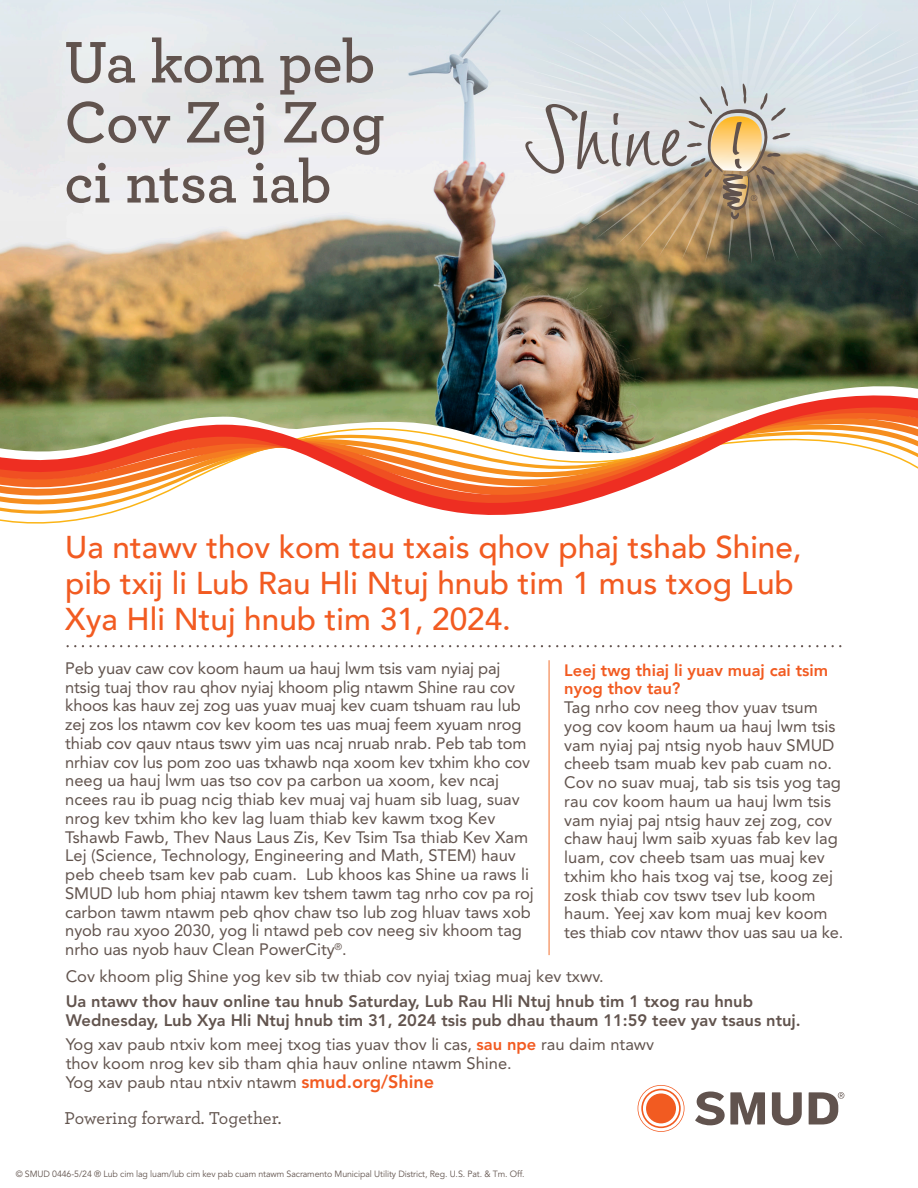
<style>
.page{position:relative;width:918px;height:1188px;background:#fff}
.page>*{position:absolute;margin:0;border:0;box-sizing:border-box;transform-origin:0 0}
.t1{font:600 61.5px/60px "Archer";letter-spacing:-.01em;color:#61534e}
.t2{font:500 31.5px/36px "Avenir";color:#f25b21}
.t3{font:500 18px "Archer";color:#62544e}
.t4{font:16.5px/18.8px "Avenir LT Std";color:#62544e}
.t5{font:800 16.5px/18.8px "Avenir LT Std";color:#62544e}
.t6{font:800 16.5px/18.8px "Avenir";color:#f25b21}
.t7{font:9px "Avenir LT Std";letter-spacing:-.01em;color:#62544e}
.t8{font:8.55px "Avenir LT Std";color:#61534e}
.s1{font-weight:800;color:#f25b21}
.s2{font-weight:800;font-size:18px;color:#f25b21}
</style>
<div class="page">
<img style="left:0;top:254px;width:918px;height:103px">
<svg style="left:0;top:0;width:490px;height:254px"></svg>
<img style="left:0;top:357px;width:918px;height:12px">
<img style="left:0;top:369px;width:918px;height:155px">
<hr style="left:549px;top:660px;width:1px;height:295px;background:#f48047">
<svg style="left:638px;top:1085px;width:46px;height:47px"></svg>
<svg style="left:809px;top:1092px;width:35px;height:32px"></svg>
<svg style="left:772px;top:1092px;width:30px;height:33px"></svg>
<svg style="left:695px;top:1092px;width:70px;height:33px"></svg>
<svg style="left:68px;top:645px;width:774px;height:2px"></svg>
<svg style="left:490px;top:0;width:428px;height:264px;background:#c2c9c9"></svg>
<svg style="left:525px;top:83px;width:265px;height:137px"></svg>
<img style="left:670px;top:113px;width:174px;height:173px">
<h1 class="t1" style="left:64px;top:29px;width:322px">Ua kom peb<br>Cov Zej Zog ci ntsa iab</h1>
<p class="t8" style="left:751px;top:193px;width:8px">®</p>
<h2 class="t2" style="left:65px;top:527px;width:738px">Ua ntawv thov kom tau txais qhov phaj tshab Shine, pib txij li Lub Rau Hli Ntuj hnub tim 1 mus txog Lub<br>Xya Hli Ntuj hnub tim 31, 2024.</h2>
<p class="t4" style="left:65px;top:659px;width:470px">Peb yuav caw cov koom haum ua hauj lwm tsis vam nyiaj paj ntsig tuaj thov rau qhov nyiaj khoom plig ntawm Shine rau cov khoos kas hauv zej zog uas yuav muaj kev cuam tshuam rau lub zej zos los ntawm cov kev koom tes uas muaj feem xyuam nrog thiab cov qauv ntaus tswv yim uas ncaj nruab nrab. Peb tab tom nrhiav cov lus pom zoo uas txhawb nqa xoom kev txhim kho cov neeg ua hauj lwm uas tso cov pa carbon ua xoom, kev ncaj ncees rau ib puag ncig thiab kev muaj vaj huam sib luag, suav nrog kev txhim kho kev lag luam thiab kev kawm txog Kev Tshawb Fawb, Thev Naus Laus Zis, Kev Tsim Tsa thiab Kev Xam Lej (Science, Technology, Engineering and Math, STEM) hauv peb cheeb tsam kev pab cuam. Lub khoos kas Shine ua raws li SMUD lub hom phiaj ntawm kev tshem tawm tag nrho cov pa roj carbon tawm ntawm peb qhov chaw tso lub zog hluav taws xob nyob rau xyoo 2030, yog li ntawd peb cov neeg siv khoom tag nrho uas nyob hauv Clean PowerCity<sup>®</sup>.</p>
<p class="t6" style="left:564px;top:661px;width:265px">Leej twg thiaj li yuav muaj cai tsim nyog thov tau?</p>
<p class="t4" style="left:564px;top:698px;width:280px">Tag nrho cov neeg thov yuav tsum yog cov koom haum ua hauj lwm tsis vam nyiaj paj ntsig nyob hauv SMUD cheeb tsam muab kev pab cuam no.<br>Cov no suav muaj, tab sis tsis yog tag rau cov koom haum ua hauj lwm tsis vam nyiaj paj ntsig hauv zej zog, cov chaw hauj lwm saib xyuas fab kev lag luam, cov cheeb tsam uas muaj kev txhim kho hais txog vaj tse, koog zej zosk thiab cov tswv tsev lub koom haum. Yeej xav kom muaj kev koom tes thiab cov ntawv thov uas sau ua ke.</p>
<p class="t4" style="left:66px;top:967px;width:540px">Cov khoom plig Shine yog kev sib tw thiab cov nyiaj txiag muaj kev txwv.</p>
<p class="t5" style="left:66px;top:992px;width:737px">Ua ntawv thov hauv online tau hnub Saturday, Lub Rau Hli Ntuj hnub tim 1 txog rau hnub<br>Wednesday, Lub Xya Hli Ntuj hnub tim 31, 2024 tsis pub dhau thaum 11:59 teev yav tsaus ntuj.</p>
<p class="t4" style="left:66px;top:1035px;width:590px">Yog xav paub ntxiv kom meej txog tias yuav thov li cas, <span class="s1">sau npe</span> rau daim ntawv thov koom nrog kev sib tham qhia hauv online ntawm Shine.<br>Yog xav paub ntau ntxiv ntawm <span class="s2">smud.org/Shine</span></p>
<p class="t3" style="left:65px;top:1105px;width:219px">Powering forward. Together.</p>
<p class="t7" style="left:16px;top:1169px;width:510px">© SMUD 0446-5/24 ® Lub cim lag luam/lub cim kev pab cuam ntawm Sacramento Municipal Utility District, Reg. U.S. Pat. &amp; Tm. Off.</p>
</div>
